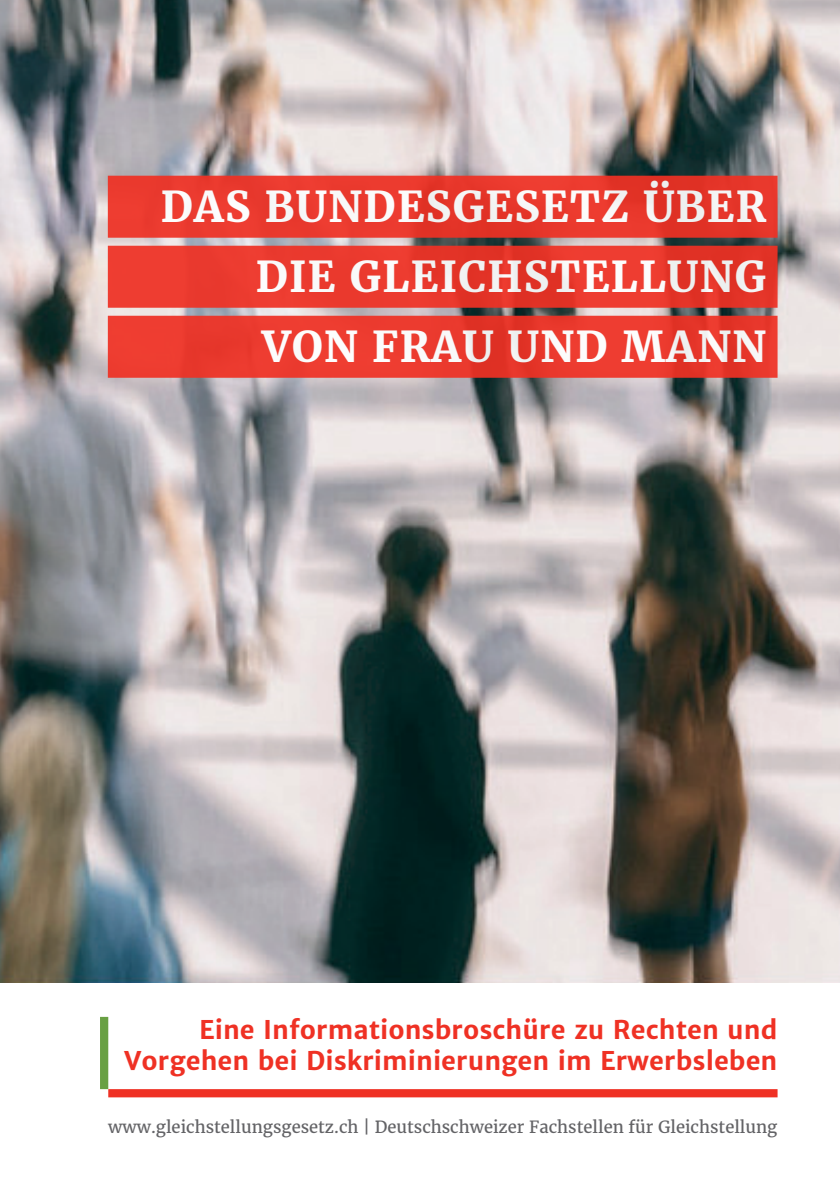
<style>
.page{position:relative;width:840px;height:1191px;background:#fff}
.page>*{position:absolute;margin:0;border:0;box-sizing:border-box;transform-origin:0 0}
.t1{font:700 42px/70px "Merriweather";letter-spacing:.03em;color:#fff;text-align:justify}
.t2{font:700 25.6px/30.8px "Merriweather Sans";color:#ef3124;text-align:right}
.t3{font:16.6px "Merriweather";color:#636366}
</style>
<div class="page">
<img style="left:0;top:0;width:839px;height:983px">
<div style="left:108px;top:176px;width:669px;height:62px;background:#e9392d"></div>
<div style="left:108px;top:246px;width:669px;height:62px;background:#ea392e"></div>
<div style="left:108px;top:316px;width:669px;height:62px;background:linear-gradient(to right,#ed3c30,#e7372b)"></div>
<div style="left:100px;top:1017px;width:8px;height:72px;background:#69a043"></div>
<div style="left:108px;top:1089px;width:669px;height:8px;background:#ef3124;border:4px solid #ef3124"></div>
<h1 class="t1" style="left:255px;top:172px;width:512px;text-indent:-95px">DAS BUNDESGESETZ ÜBER DIE GLEICHSTELLUNG VON FRAU UND MANN</h1>
<p class="t2" style="left:124px;top:1014px;width:654px">Eine Informationsbroschüre zu Rechten und<br>Vorgehen bei Diskriminierungen im Erwerbsleben</p>
<p class="t3" style="left:108px;top:1117px;width:670px">www.gleichstellungsgesetz.ch | Deutschschweizer Fachstellen für Gleichstellung</p>
</div>
